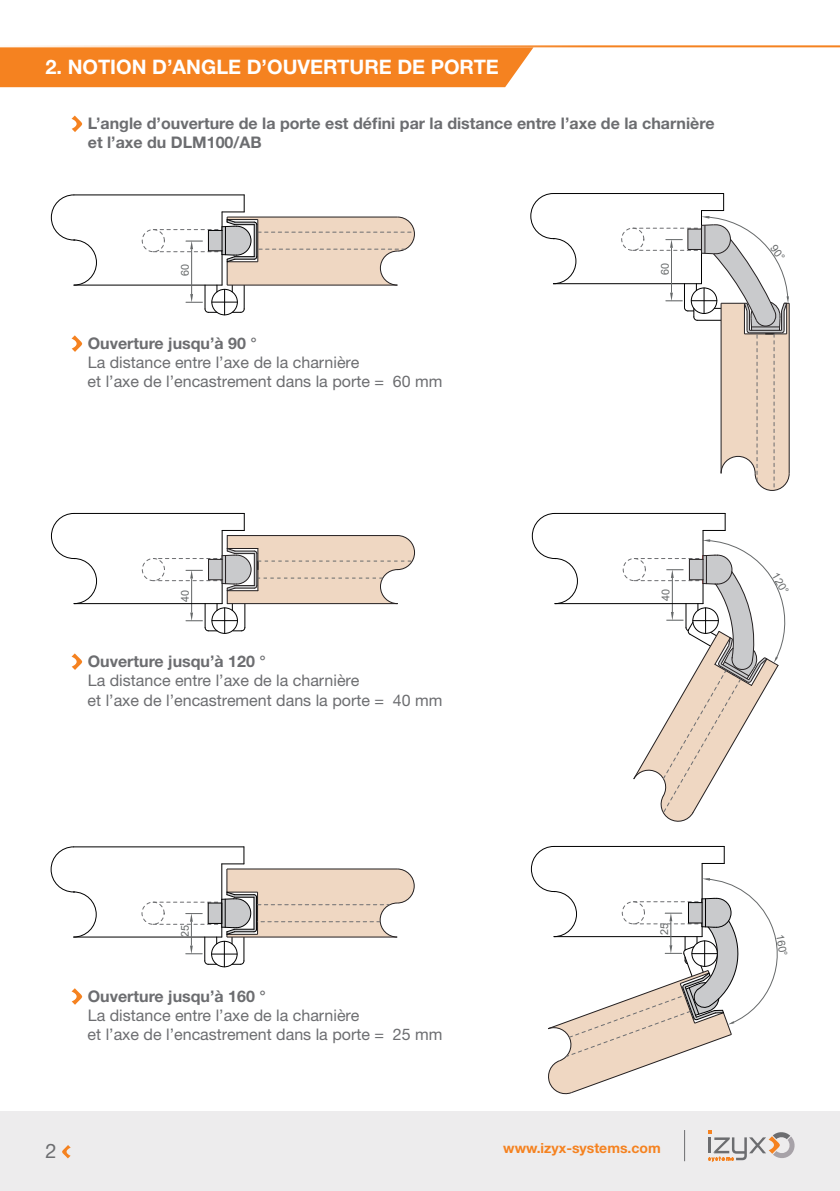
<style>
.page{position:relative;width:840px;height:1191px;background:#fff}
.page>*{position:absolute;margin:0;border:0;box-sizing:border-box;transform-origin:0 0}
.Sous-titre-fiche{font:700 20px "Helvetica Neue LT Std";color:#fff}
.t1{font:20px "Helvetica Neue LT Std";color:#6c6d70}
.tableau-tete-ligne{font:16px/19.2px "Helvetica Neue LT Std";color:#6c6d70}
.tableau-tete-ligne-2{font:700 16px/19.2px "Helvetica Neue LT Std";color:#6c6d70}
.t2{font:700 14px "Helvetica Neue LT Std";color:#f58220}
.t3{font:10.8px "Arial";color:#66696a}
.s1{font-weight:700}
</style>
<div class="page">
<div style="left:0;top:1111px;width:839px;height:80px;background:#edeced"></div>
<div style="left:0;top:47px;width:533px;height:40px;background:#f58220"></div>
<hr style="left:0;top:45px;width:839px;height:2px;background:#f58220">
<svg style="left:708px;top:1130px;width:87px;height:31px"></svg>
<hr style="left:683px;top:1130px;width:1px;height:31px;background:#6c6d70">
<svg style="left:62px;top:1145px;width:9px;height:13px"></svg>
<svg style="left:71px;top:335px;width:11px;height:17px"></svg>
<svg style="left:71px;top:116px;width:11px;height:16px"></svg>
<svg style="left:71px;top:653px;width:11px;height:17px"></svg>
<svg style="left:71px;top:988px;width:11px;height:16px"></svg>
<svg style="left:530px;top:846px;width:248px;height:249px"></svg>
<hr style="left:74px;top:846px;width:170px;height:1px;background:#000001">
<hr style="left:74px;top:936px;width:148px;height:1px;background:#000001">
<div style="left:211px;top:941px;width:26px;height:26px;border:1px solid #000001;border-radius:50%"></div>
<div style="left:142px;top:902px;width:22px;height:22px;border:1px dashed #6c6d70;border-radius:50%"></div>
<svg style="left:50px;top:846px;width:47px;height:91px"></svg>
<svg style="left:153px;top:847px;width:261px;height:119px"></svg>
<hr style="left:553px;top:193px;width:170px;height:1px;background:#000001">
<hr style="left:553px;top:283px;width:148px;height:1px;background:#000001">
<div style="left:621px;top:228px;width:22px;height:23px;border:1px dashed #6c6d70;border-radius:50%"></div>
<svg style="left:530px;top:193px;width:46px;height:91px"></svg>
<hr style="left:74px;top:195px;width:170px;height:1px;background:#000001">
<hr style="left:74px;top:285px;width:148px;height:1px;background:#000001">
<div style="left:142px;top:229px;width:22px;height:23px;border:1px dashed #6c6d70;border-radius:50%"></div>
<svg style="left:51px;top:194px;width:46px;height:92px"></svg>
<svg style="left:153px;top:195px;width:262px;height:120px"></svg>
<hr style="left:702px;top:530px;width:1px;height:73px;background:#000001">
<svg style="left:702px;top:513px;width:23px;height:18px"></svg>
<hr style="left:554px;top:513px;width:170px;height:1px;background:#000001">
<hr style="left:554px;top:603px;width:148px;height:1px;background:#000001">
<div style="left:622px;top:558px;width:23px;height:23px;border:1px dashed #6c6d70;border-radius:50%"></div>
<svg style="left:531px;top:513px;width:46px;height:91px"></svg>
<svg style="left:632px;top:539px;width:154px;height:283px"></svg>
<hr style="left:74px;top:513px;width:170px;height:1px;background:#000001">
<hr style="left:74px;top:603px;width:148px;height:1px;background:#000001">
<div style="left:142px;top:558px;width:23px;height:23px;border:1px dashed #6c6d70;border-radius:50%"></div>
<svg style="left:51px;top:513px;width:46px;height:91px"></svg>
<svg style="left:153px;top:513px;width:262px;height:120px"></svg>
<svg style="left:632px;top:193px;width:157px;height:298px"></svg>
<p class="Sous-titre-fiche" style="left:45px;top:54px;width:455px">2. NOTION D’ANGLE D’OUVERTURE DE PORTE</p>
<p class="tableau-tete-ligne-2" style="left:88px;top:114px;width:628px">L’angle d’ouverture de la porte est défini par la distance entre l’axe de la charnière et l’axe du DLM100/AB</p>
<p class="t3" style="left:178px;top:276px;width:14px;rotate:-90deg">60</p>
<p class="t3" style="left:657px;top:275px;width:14px;rotate:-90deg">60</p>
<p class="tableau-tete-ligne" style="left:87px;top:333px;width:356px"><span class="s1">Ouverture jusqu’à 90 °<br></span>La distance entre l’axe de la charnière<br>et l’axe de l’encastrement dans la porte = 60 mm</p>
<p class="t3" style="left:178px;top:602px;width:14px;rotate:-90deg">40</p>
<p class="t3" style="left:658px;top:601px;width:14px;rotate:-90deg">40</p>
<p class="tableau-tete-ligne" style="left:87px;top:651px;width:356px"><span class="s1">Ouverture jusqu’à 120 °<br></span>La distance entre l’axe de la charnière<br>et l’axe de l’encastrement dans la porte = 40 mm</p>
<p class="t3" style="left:780px;top:569px;width:24px;rotate:60deg">120°</p>
<p class="t3" style="left:177px;top:936px;width:14px;rotate:-90deg">25</p>
<p class="t3" style="left:656px;top:935px;width:14px;rotate:-90deg">25</p>
<p class="tableau-tete-ligne" style="left:87px;top:986px;width:356px"><span class="s1">Ouverture jusqu’à 160 °<br></span>La distance entre l’axe de la charnière<br>et l’axe de l’encastrement dans la porte = 25 mm</p>
<p class="t1" style="left:45px;top:1139px;width:13px">2</p>
<p class="t2" style="left:503px;top:1139px;width:159px">www.izyx-systems.com</p>
<p class="t3" style="left:786px;top:932px;width:24px;rotate:80deg">160°</p>
</div>
